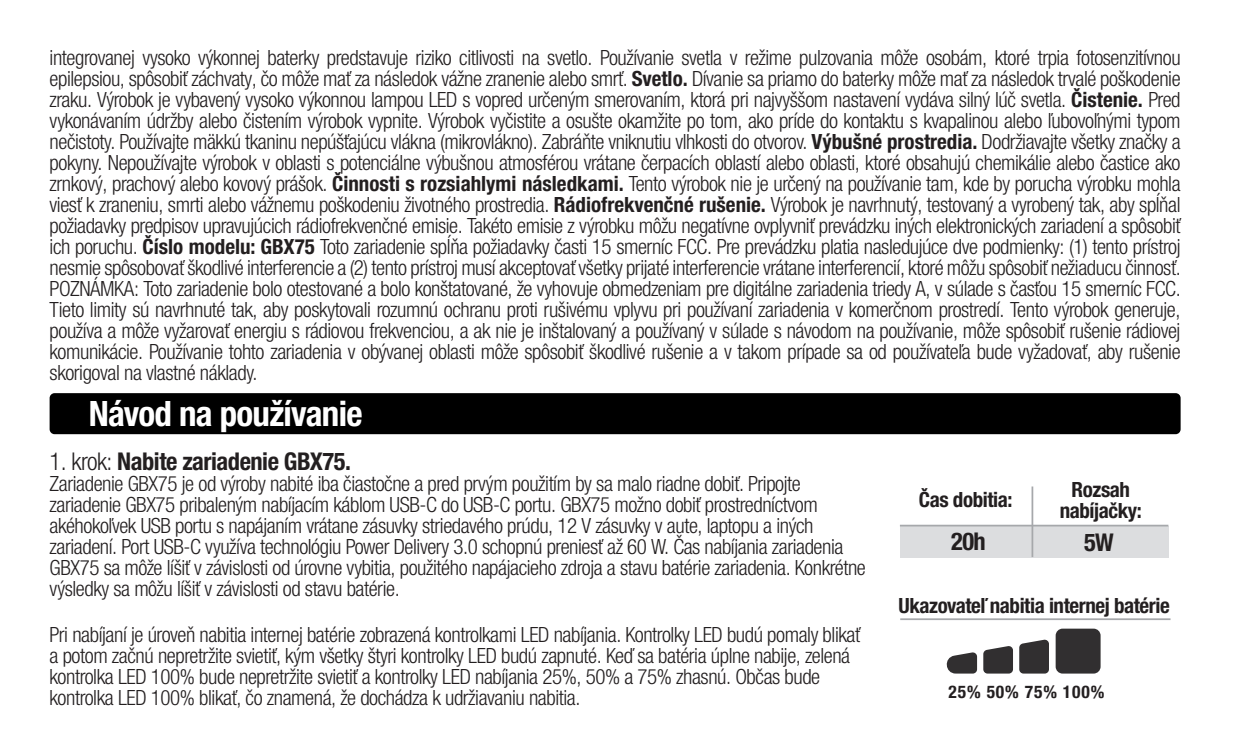
<style>
.page{position:relative;width:1260px;height:756px;background:#fff}
.page>*{position:absolute;margin:0;border:0;box-sizing:border-box;transform-origin:0 0}
.t1{font:700 condensed 35px "Helvetica Neue LTW1 G";letter-spacing:-.02em;color:#fff}
.NOCO_HN_Cond-Text{font:700 condensed 24.5px "Helvetica Neue LTW1 G";letter-spacing:-.02em;color:#231f20}
.NOCO_HN_Cond-Text-2{font:300 condensed 21px/21px "Helvetica Neue LTW1 G";letter-spacing:-.02em;color:#231f20}
.NOCO_HN_Cond-Text-3{font:700 condensed 21px/21px "Helvetica Neue LTW1 G";letter-spacing:-.02em;color:#231f20;text-align:center}
.NOCO_HN_Cond-Text-4{font:700 condensed 17.5px "Helvetica Neue LTW1 G";letter-spacing:.05em;color:#231f20}
.s1{font-weight:700}
.s2{font-weight:300}
</style>
<div class="page">
<div style="left:50px;top:393px;width:1131px;height:41px;background:#000;border-radius:5px"></div>
<div style="left:900px;top:526px;width:268px;height:31px;background:#dcdddf"></div>
<hr style="left:900px;top:525px;width:268px;height:1px;background:#a6a8ab">
<hr style="left:1032px;top:487px;width:1px;height:70px;background:#a6a8ab">
<div style="left:1056px;top:629px;width:45px;height:45px;background:#312f30;border-radius:7px"></div>
<svg style="left:1019px;top:639px;width:30px;height:35px"></svg>
<svg style="left:983px;top:646px;width:30px;height:28px"></svg>
<svg style="left:946px;top:652px;width:31px;height:22px"></svg>
<hr style="left:900px;top:618px;width:271px;height:2px;background:#a6a8ab">
<p class="NOCO_HN_Cond-Text-2" style="left:50px;top:47px;width:1133px;text-align:justify">integrovanej vysoko výkonnej baterky predstavuje riziko citlivosti na svetlo. Používanie svetla v režime pulzovania môže osobám, ktoré trpia fotosenzitívnou epilepsiou, spôsobiť záchvaty, čo môže mať za následok vážne zranenie alebo smrť. <span class="s1">Svetlo.</span> Dívanie sa priamo do baterky môže mať za následok trvalé poškodenie zraku. Výrobok je vybavený vysoko výkonnou lampou LED s vopred určeným smerovaním, ktorá pri najvyššom nastavení vydáva silný lúč svetla. <span class="s1">Čistenie.</span> Pred vykonávaním údržby alebo čistením výrobok vypnite. Výrobok vyčistite a osušte okamžite po tom, ako príde do kontaktu s kvapalinou alebo ľubovoľnými typom nečistoty. Používajte mäkkú tkaninu nepúšťajúcu vlákna (mikrovlákno). Zabráňte vniknutiu vlhkosti do otvorov. <span class="s1">Výbušné prostredia.</span> Dodržiavajte všetky značky a pokyny. Nepoužívajte výrobok v oblasti s potenciálne výbušnou atmosférou vrátane čerpacích oblastí alebo oblasti, ktoré obsahujú chemikálie alebo častice ako zrnkový, prachový alebo kovový prášok. <span class="s1">Činnosti s rozsiahlymi následkami.</span> Tento výrobok nie je určený na používanie tam, kde by porucha výrobku mohla viesť k zraneniu, smrti alebo vážnemu poškodeniu životného prostredia. <span class="s1">Rádiofrekvenčné rušenie.</span> Výrobok je navrhnutý, testovaný a vyrobený tak, aby spĺňal požiadavky predpisov upravujúcich rádiofrekvenčné emisie. Takéto emisie z výrobku môžu negatívne ovplyvniť prevádzku iných elektronických zariadení a spôsobiť ich poruchu. <span class="s1">Číslo modelu: GBX75</span> Toto zariadenie spĺňa požiadavky časti 15 smerníc FCC. Pre prevádzku platia nasledujúce dve podmienky: (1) tento prístroj nesmie spôsobovať škodlivé interferencie a (2) tento prístroj musí akceptovať všetky prijaté interferencie vrátane interferencií, ktoré môžu spôsobiť nežiaducu činnosť.<br>POZNÁMKA: Toto zariadenie bolo otestované a bolo konštatované, že vyhovuje obmedzeniam pre digitálne zariadenia triedy A, v súlade s časťou 15 smerníc FCC.<br>Tieto limity sú navrhnuté tak, aby poskytovali rozumnú ochranu proti rušivému vplyvu pri používaní zariadenia v komerčnom prostredí. Tento výrobok generuje, používa a môže vyžarovať energiu s rádiovou frekvenciou, a ak nie je inštalovaný a používaný v súlade s návodom na používanie, môže spôsobiť rušenie rádiovej komunikácie. Používanie tohto zariadenia v obývanej oblasti môže spôsobiť škodlivé rušenie a v takom prípade sa od používateľa bude vyžadovať, aby rušenie skorigoval na vlastné náklady.</p>
<p class="t1" style="left:89px;top:393px;width:275px">Návod na používanie</p>
<p class="NOCO_HN_Cond-Text" style="left:50px;top:447px;width:303px"><span class="s2">1. krok:</span> Nabite zariadenie GBX75.</p>
<p class="NOCO_HN_Cond-Text-2" style="left:50px;top:473px;width:818px">Zariadenie GBX75 je od výroby nabité iba čiastočne a pred prvým použitím by sa malo riadne dobiť. Pripojte zariadenie GBX75 pribaleným nabíjacím káblom USB-C do USB-C portu. GBX75 možno dobiť prostredníctvom akéhokoľvek USB portu s napájaním vrátane zásuvky striedavého prúdu, 12 V zásuvky v aute, laptopu a iných zariadení. Port USB-C využíva technológiu Power Delivery 3.0 schopnú preniesť až 60 W. Čas nabíjania zariadenia GBX75 sa môže líšiť v závislosti od úrovne vybitia, použitého napájacieho zdroja a stavu batérie zariadenia. Konkrétne výsledky sa môžu líšiť v závislosti od stavu batérie.</p>
<p class="NOCO_HN_Cond-Text-2" style="left:50px;top:625px;width:812px">Pri nabíjaní je úroveň nabitia internej batérie zobrazená kontrolkami LED nabíjania. Kontrolky LED budú pomaly blikať a potom začnú nepretržite svietiť, kým všetky štyri kontrolky LED budú zapnuté. Keď sa batéria úplne nabije, zelená kontrolka LED 100% bude nepretržite svietiť a kontrolky LED nabíjania 25%, 50% a 75% zhasnú. Občas bude kontrolka LED 100% blikať, čo znamená, že dochádza k udržiavaniu nabitia.</p>
<p class="NOCO_HN_Cond-Text-3" style="left:919px;top:490px;width:95px">Čas dobitia:</p>
<p class="NOCO_HN_Cond-Text-3" style="left:1060px;top:479px;width:84px">Rozsah nabíjačky:</p>
<p class="NOCO_HN_Cond-Text" style="left:951px;top:527px;width:36px">20h</p>
<p class="NOCO_HN_Cond-Text" style="left:1084px;top:527px;width:31px">5W</p>
<p class="NOCO_HN_Cond-Text-3" style="left:899px;top:595px;width:273px">Ukazovateľ nabitia internej batérie</p>
<p class="NOCO_HN_Cond-Text-4" style="left:949px;top:682px;width:157px">25% 50% 75% 100%</p>
</div>
